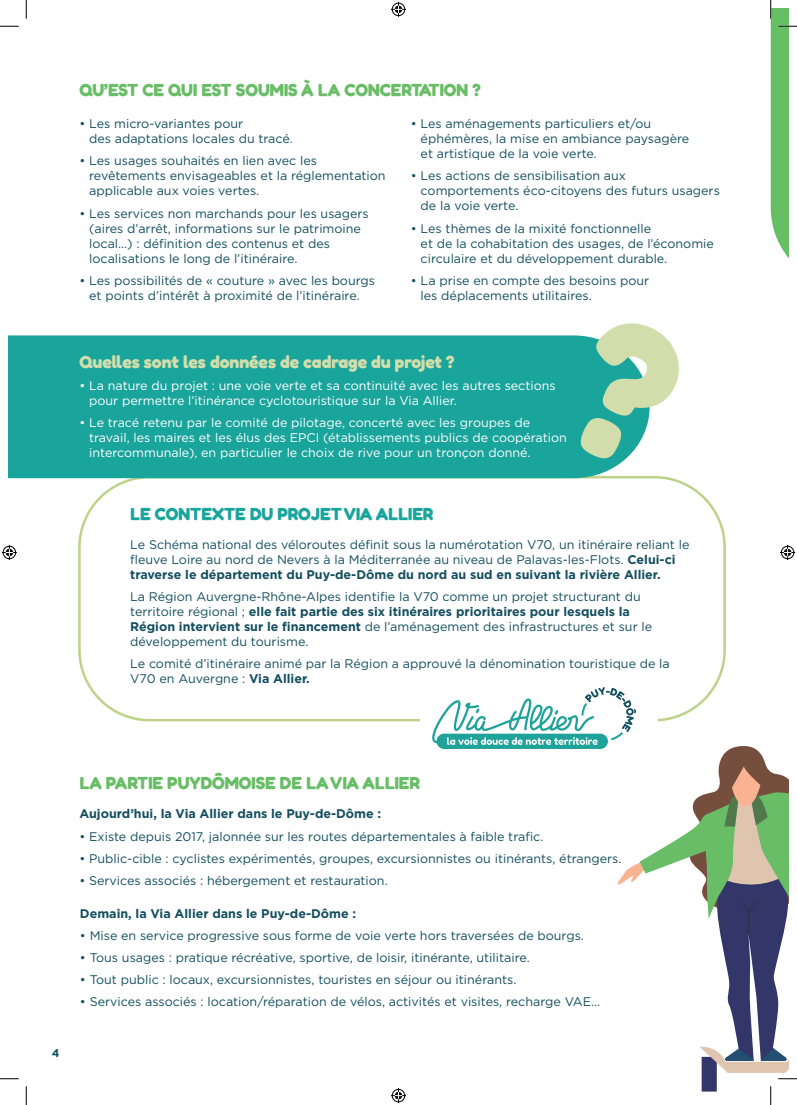
<style>
.page{position:relative;width:797px;height:1105px;background:#fff}
.page>*{position:absolute;margin:0;border:0;box-sizing:border-box;transform-origin:0 0}
.t1{font:700 17.5px "Fredoka";color:#68bd66}
.t2{font:700 17.5px "Fredoka";color:#d1deab}
.t3{font:700 17.5px "Fredoka";color:#19a49c}
.t4{font:12.5px/15px "Gotham";color:#134e5f}
.t5{font:12.5px/15px "Gotham";color:#fff}
.t6{font:700 12.5px "Gotham";color:#134e5f}
.t7{font:700 11.25px "Gotham";color:#134e5f}
.s1{font-weight:700}
</style>
<div class="page">
<div style="left:9px;top:335px;width:640px;height:143px;background:#19a49c"></div>
<div style="left:701px;top:1057px;width:15px;height:34px;background:#323668"></div>
<svg style="left:0;top:26px;width:19px;height:1px"></svg>
<svg style="left:0;top:1078px;width:19px;height:1px"></svg>
<svg style="left:432px;top:687px;width:365px;height:392px"></svg>
<svg style="left:26px;top:0;width:1px;height:19px"></svg>
<svg style="left:26px;top:1086px;width:1px;height:19px"></svg>
<svg style="left:770px;top:0;width:27px;height:259px"></svg>
<svg style="left:770px;top:1086px;width:1px;height:19px"></svg>
<svg style="left:391px;top:2px;width:15px;height:15px"></svg>
<svg style="left:391px;top:1088px;width:15px;height:15px"></svg>
<svg style="left:2px;top:545px;width:15px;height:15px"></svg>
<svg style="left:780px;top:545px;width:15px;height:15px"></svg>
<svg style="left:552px;top:335px;width:98px;height:139px"></svg>
<h1 class="t1" style="left:79px;top:80px;width:403px">QU’EST CE QUI EST SOUMIS À LA CONCERTATION ?</h1>
<p class="t4" style="left:89px;top:116px;width:205px;text-indent:-10px">• Les micro-variantes pour<br>des adaptations locales du tracé.</p>
<p class="t4" style="left:89px;top:153px;width:298px;text-indent:-10px">• Les usages souhaités en lien avec les revêtements envisageables et la réglementation applicable aux voies vertes.</p>
<p class="t4" style="left:89px;top:205px;width:281px;text-indent:-10px">• Les services non marchands pour les usagers (aires d’arrêt, informations sur le patrimoine local…) : définition des contenus et des localisations le long de l’itinéraire.</p>
<p class="t4" style="left:79px;top:272px;width:297px;text-align:center">• Les possibilités de « couture » avec les bourgs et points d’intérêt à proximité de l’itinéraire.</p>
<p class="t4" style="left:420px;top:116px;width:270px;text-indent:-10px">• Les aménagements particuliers et/ou éphémères, la mise en ambiance paysagère et artistique de la voie verte.</p>
<p class="t4" style="left:420px;top:168px;width:301px;text-indent:-10px">• Les actions de sensibilisation aux comportements éco-citoyens des futurs usagers de la voie verte.</p>
<p class="t4" style="left:420px;top:220px;width:295px;text-indent:-10px">• Les thèmes de la mixité fonctionnelle<br>et de la cohabitation des usages, de l’économie circulaire et du développement durable.</p>
<p class="t4" style="left:420px;top:272px;width:230px;text-indent:-10px">• La prise en compte des besoins pour les déplacements utilitaires.</p>
<h1 class="t2" style="left:79px;top:351px;width:376px">Quelles sont les données de cadrage du projet ?</h1>
<p class="t5" style="left:89px;top:377px;width:468px;text-indent:-10px">• La nature du projet : une voie verte et sa continuité avec les autres sections pour permettre l’itinérance cyclotouristique sur la Via Allier.</p>
<p class="t5" style="left:89px;top:415px;width:479px;text-indent:-10px">• Le tracé retenu par le comité de pilotage, concerté avec les groupes de travail, les maires et les élus des EPCI (établissements publics de coopération intercommunale), en particulier le choix de rive pour un tronçon donné.</p>
<h1 class="t3" style="left:130px;top:503px;width:305px">LE CONTEXTE DU PROJET VIA ALLIER</h1>
<p class="t4" style="left:130px;top:537px;width:560px">Le Schéma national des véloroutes définit sous la numérotation V70, un itinéraire reliant le fleuve Loire au nord de Nevers à la Méditerranée au niveau de Palavas-les-Flots. <span class="s1">Celui-ci traverse le département du Puy-de-Dôme du nord au sud en suivant la rivière Allier.</span></p>
<p class="t4" style="left:130px;top:589px;width:523px">La Région Auvergne-Rhône-Alpes identifie la V70 comme un projet structurant du territoire régional ; <span class="s1">elle fait partie des six itinéraires prioritaires pour lesquels la Région intervient sur le financement</span> de l’aménagement des infrastructures et sur le développement du tourisme.</p>
<p class="t4" style="left:130px;top:656px;width:541px">Le comité d’itinéraire animé par la Région a approuvé la dénomination touristique de la<br>V70 en Auvergne : <span class="s1">Via Allier.</span></p>
<p class="t7" style="left:52px;top:1045px;width:9px">4</p>
<h1 class="t1" style="left:79px;top:773px;width:342px">LA PARTIE PUYDÔMOISE DE LA VIA ALLIER</h1>
<p class="t6" style="left:79px;top:806px;width:303px">Aujourd’hui, la Via Allier dans le Puy-de-Dôme :</p>
<p class="t4" style="left:79px;top:828px;width:465px">• Existe depuis 2017, jalonnée sur les routes départementales à faible trafic.</p>
<p class="t4" style="left:79px;top:850px;width:543px">• Public-cible : cyclistes expérimentés, groupes, excursionnistes ou itinérants, étrangers.</p>
<p class="t4" style="left:79px;top:872px;width:310px">• Services associés : hébergement et restauration.</p>
<p class="t6" style="left:80px;top:905px;width:278px">Demain, la Via Allier dans le Puy-de-Dôme :</p>
<p class="t4" style="left:80px;top:928px;width:505px">• Mise en service progressive sous forme de voie verte hors traversées de bourgs.</p>
<p class="t4" style="left:80px;top:950px;width:451px">• Tous usages : pratique récréative, sportive, de loisir, itinérante, utilitaire.</p>
<p class="t4" style="left:80px;top:972px;width:438px">• Tout public : locaux, excursionnistes, touristes en séjour ou itinérants.</p>
<p class="t4" style="left:80px;top:994px;width:521px">• Services associés : location/réparation de vélos, activités et visites, recharge VAE…</p>
</div>
